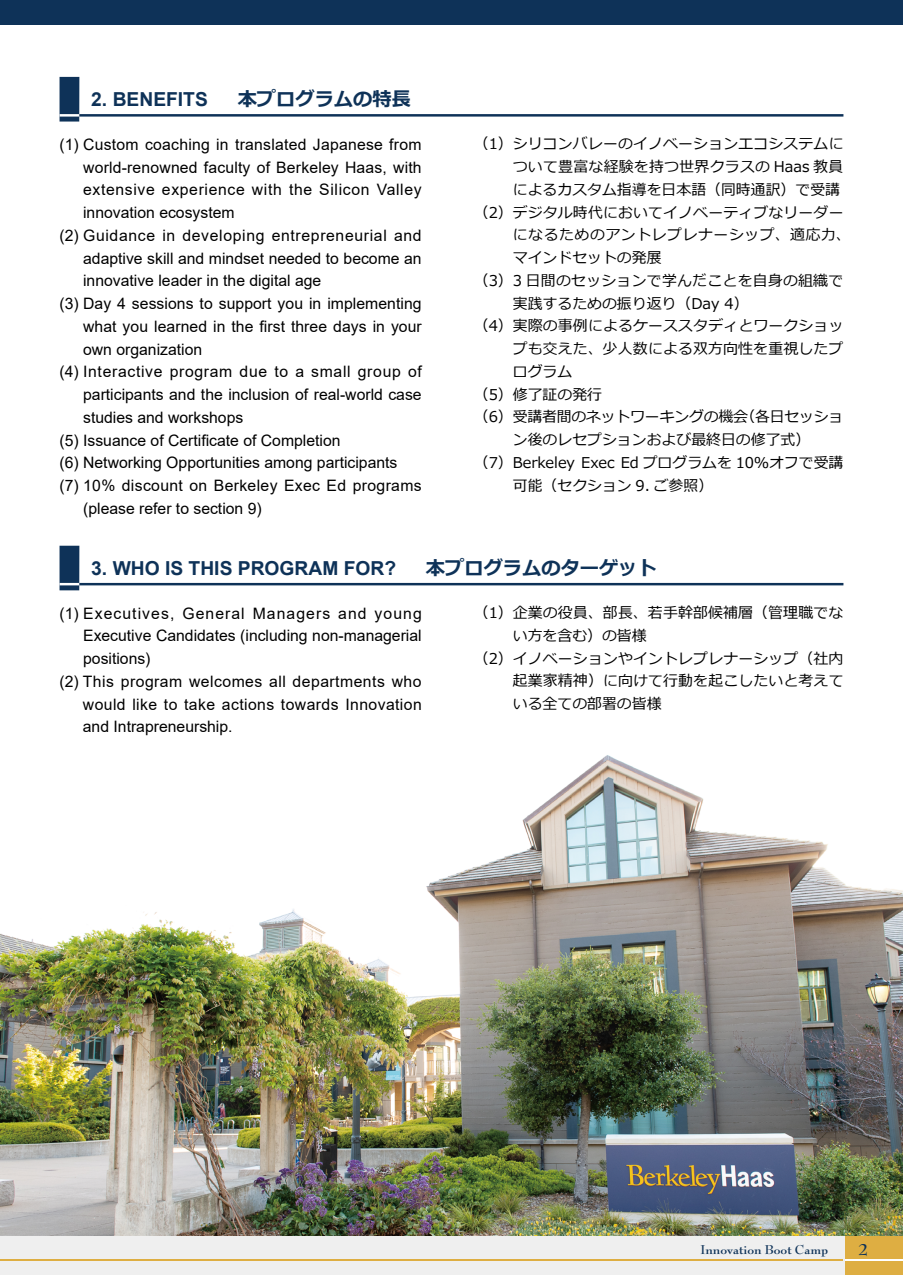
<style>
.page{position:relative;width:903px;height:1275px;background:#fff}
.page>*{position:absolute;margin:0;border:0;box-sizing:border-box;transform-origin:0 0}
.t1{font:700 19.25px "Arial";color:#0e3258}
.t2{font:700 19.25px "Meiryo";color:#0e3258}
.t3{font:700 17.5px "Bernhard Modern Std";color:#0e3258}
.t4{font:15.75px "Arial";letter-spacing:.005em;color:#000}
.t5{font:15.75px "Arial";letter-spacing:.04em;color:#000}
.t6{font:15.75px "Arial";letter-spacing:.045em;color:#000}
.t7{font:15.75px "Arial";letter-spacing:.03em;color:#000}
.t8{font:15.75px "Arial";letter-spacing:.025em;color:#000}
.t9{font:15.75px "Arial";letter-spacing:.07em;color:#000}
.t10{font:14.88px "Meiryo";letter-spacing:.01em;color:#000}
.t11{font:14.88px "Meiryo";letter-spacing:-.015em;color:#000}
.t12{font:14.88px "Meiryo";letter-spacing:.04em;color:#000}
.t13{font:700 14px "Bernhard Modern Std";color:#0e3258}
</style>
<div class="page">
<div style="left:0;top:1235px;width:903px;height:40px;background:#efefef"></div>
<div style="left:845px;top:1235px;width:58px;height:40px;background:#deae42"></div>
<hr style="left:845px;top:1260px;width:58px;height:1px;background:#fff">
<div style="left:0;top:0;width:903px;height:25px;background:#0e3258"></div>
<hr style="left:0;top:1260px;width:843px;height:1px;background:#deae42">
<div style="left:60px;top:77px;width:19px;height:45px;background:#0e3258"></div>
<hr style="left:60px;top:114px;width:19px;height:3px;background:#fff">
<hr style="left:79px;top:114px;width:764px;height:3px;background:#0e3258">
<img style="left:0;top:755px;width:903px;height:480px">
<div style="left:60px;top:546px;width:19px;height:44px;background:#0e3258"></div>
<svg style="left:60px;top:583px;width:19px;height:2px"></svg>
<hr style="left:79px;top:583px;width:764px;height:2px;background:#0e3258">
<p class="t1" style="left:91px;top:86px;width:118px">2. BENEFITS</p>
<p class="t2" style="left:238px;top:86px;width:175px">本プログラムの特長</p>
<p class="t4" style="left:60px;top:134px;width:363px">(1) Custom coaching in translated Japanese from</p>
<p class="t4" style="left:83px;top:156px;width:340px">world-renowned faculty of Berkeley Haas, with</p>
<p class="t5" style="left:83px;top:179px;width:340px">extensive experience with the Silicon Valley</p>
<p class="t4" style="left:83px;top:202px;width:153px">innovation ecosystem</p>
<p class="t5" style="left:60px;top:225px;width:364px">(2) Guidance in developing entrepreneurial and</p>
<p class="t4" style="left:83px;top:247px;width:340px">adaptive skill and mindset needed to become an</p>
<p class="t4" style="left:83px;top:270px;width:240px">innovative leader in the digital age</p>
<p class="t4" style="left:60px;top:293px;width:364px">(3) Day 4 sessions to support you in implementing</p>
<p class="t4" style="left:83px;top:315px;width:340px">what you learned in the first three days in your</p>
<p class="t4" style="left:83px;top:338px;width:121px">own organization</p>
<p class="t6" style="left:60px;top:361px;width:364px">(4) Interactive program due to a small group of</p>
<p class="t4" style="left:83px;top:384px;width:340px">participants and the inclusion of real-world case</p>
<p class="t4" style="left:83px;top:406px;width:162px">studies and workshops</p>
<p class="t4" style="left:60px;top:429px;width:282px">(5) Issuance of Certificate of Completion</p>
<p class="t4" style="left:60px;top:452px;width:339px">(6) Networking Opportunities among participants</p>
<p class="t4" style="left:60px;top:475px;width:364px">(7) 10% discount on Berkeley Exec Ed programs</p>
<p class="t4" style="left:83px;top:497px;width:180px">(please refer to section 9)</p>
<p class="t10" style="left:474px;top:134px;width:371px">（1）シリコンバレーのイノベーションエコシステムに</p>
<p class="t10" style="left:513px;top:156px;width:332px">ついて豊富な経験を持つ世界クラスの Haas 教員</p>
<p class="t10" style="left:513px;top:179px;width:329px">によるカスタム指導を日本語（同時通訳）で受講</p>
<p class="t10" style="left:474px;top:202px;width:371px">（2）デジタル時代においてイノベーティブなリーダー</p>
<p class="t12" style="left:513px;top:225px;width:339px">になるためのアントレプレナーシップ、適応力、</p>
<p class="t10" style="left:513px;top:247px;width:150px">マインドセットの発展</p>
<p class="t10" style="left:474px;top:270px;width:371px">（3）3 日間のセッションで学んだことを自身の組織で</p>
<p class="t10" style="left:513px;top:293px;width:237px">実践するための振り返り（Day 4）</p>
<p class="t10" style="left:474px;top:316px;width:371px">（4）実際の事例によるケーススタディとワークショッ</p>
<p class="t10" style="left:513px;top:338px;width:332px">プも交えた、少人数による双方向性を重視したプ</p>
<p class="t10" style="left:513px;top:361px;width:61px">ログラム</p>
<p class="t10" style="left:474px;top:384px;width:130px">（5）修了証の発行</p>
<p class="t11" style="left:474px;top:407px;width:371px">（6）受講者間のネットワーキングの機会（各日セッショ</p>
<p class="t10" style="left:513px;top:429px;width:299px">ン後のレセプションおよび最終日の修了式）</p>
<p class="t10" style="left:474px;top:452px;width:371px">（7）Berkeley Exec Ed プログラムを 10％オフで受講</p>
<p class="t10" style="left:513px;top:475px;width:202px">可能（セクション 9. ご参照）</p>
<p class="t1" style="left:91px;top:555px;width:306px">3. WHO IS THIS PROGRAM FOR?</p>
<p class="t2" style="left:426px;top:555px;width:233px">本プログラムのターゲット</p>
<p class="t9" style="left:60px;top:602px;width:364px">(1) Executives, General Managers and young</p>
<p class="t4" style="left:83px;top:625px;width:340px">Executive Candidates (including non-managerial</p>
<p class="t4" style="left:83px;top:648px;width:69px">positions)</p>
<p class="t7" style="left:60px;top:670px;width:363px">(2) This program welcomes all departments who</p>
<p class="t8" style="left:83px;top:693px;width:340px">would like to take actions towards Innovation</p>
<p class="t4" style="left:83px;top:716px;width:151px">and Intrapreneurship.</p>
<p class="t10" style="left:474px;top:602px;width:371px">（1）企業の役員、部長、若手幹部候補層（管理職でな</p>
<p class="t10" style="left:513px;top:625px;width:135px">い方を含む）の皆様</p>
<p class="t10" style="left:474px;top:648px;width:371px">（2）イノベーションやイントレプレナーシップ（社内</p>
<p class="t10" style="left:513px;top:671px;width:332px">起業家精神）に向けて行動を起こしたいと考えて</p>
<p class="t10" style="left:513px;top:693px;width:150px">いる全ての部署の皆様</p>
<p class="t13" style="left:700px;top:1242px;width:129px">Innovation Boot Camp</p>
<p class="t3" style="left:858px;top:1240px;width:12px">2</p>
</div>
